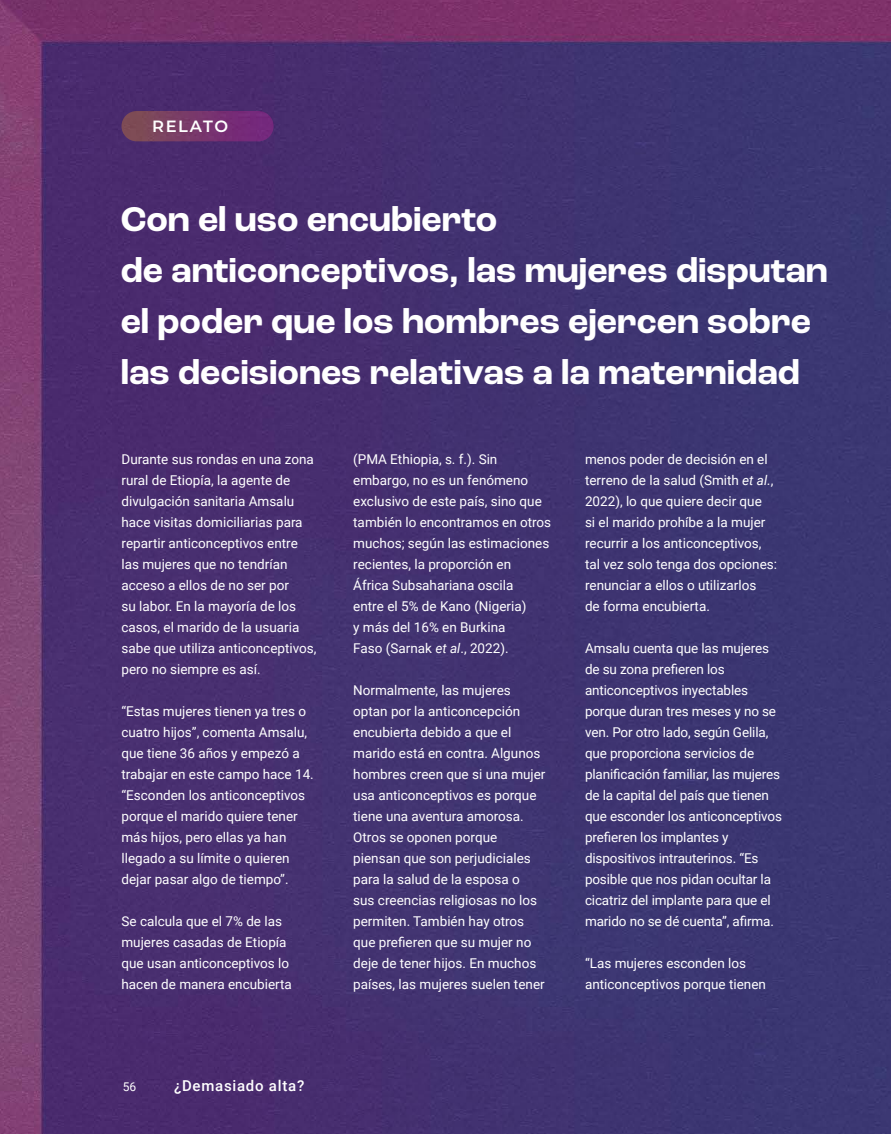
<style>
.page{position:relative;width:891px;height:1134px;background:#fff}
.page>*{position:absolute;margin:0;border:0;box-sizing:border-box;transform-origin:0 0}
.Feature_HEAD{font:700 36px/51px "Roc Grotesk";color:#fff}
.t1{font:600 16.35px "Montserrat";letter-spacing:.1em;color:#fff}
.t2{font:500 15px "Roboto";letter-spacing:.05em;color:#fff}
.Feature_TEXT{font:13.5px/21px "Roboto";color:#fff}
.t3{font:12px "Roboto";color:#fff}
.s1{font-style:italic}
</style>
<div class="page">
<img style="left:0;top:0;width:891px;height:1134px">
<div style="left:122px;top:111px;width:152px;height:30px;background:linear-gradient(to right,#7f4e54,#722381);border-radius:15px"></div>
<p class="t1" style="left:152px;top:114px;width:77px">RELATO</p>
<p class="Feature_HEAD" style="left:121px;top:195px;width:709px">Con el uso encubierto<br>de anticonceptivos, las mujeres disputan el poder que los hombres ejercen sobre las decisiones relativas a la maternidad</p>
<p class="Feature_TEXT" style="left:122px;top:448px;width:196px">Durante sus rondas en una zona rural de Etiopía, la agente de divulgación sanitaria Amsalu hace visitas domiciliarias para repartir anticonceptivos entre las mujeres que no tendrían acceso a ellos de no ser por<br>su labor. En la mayoría de los casos, el marido de la usuaria sabe que utiliza anticonceptivos, pero no siempre es así.</p>
<p class="Feature_TEXT" style="left:122px;top:700px;width:192px">“Estas mujeres tienen ya tres o cuatro hijos”, comenta Amsalu, que tiene 36 años y empezó a trabajar en este campo hace 14. “Esconden los anticonceptivos porque el marido quiere tener más hijos, pero ellas ya han llegado a su límite o quieren dejar pasar algo de tiempo”.</p>
<p class="Feature_TEXT" style="left:122px;top:910px;width:172px">Se calcula que el 7% de las mujeres casadas de Etiopía que usan anticonceptivos lo hacen de manera encubierta</p>
<p class="t3" style="left:123px;top:1078px;width:15px">56</p>
<p class="t2" style="left:174px;top:1075px;width:132px">¿Demasiado alta?</p>
<p class="Feature_TEXT" style="left:353px;top:448px;width:200px">(PMA Ethiopia, s. f.). Sin embargo, no es un fenómeno exclusivo de este país, sino que también lo encontramos en otros muchos; según las estimaciones recientes, la proporción en<br>África Subsahariana oscila<br>entre el 5% de Kano (Nigeria)<br>y más del 16% en Burkina<br>Faso (Sarnak <span class="s1">et al</span>., 2022).</p>
<p class="Feature_TEXT" style="left:353px;top:679px;width:194px">Normalmente, las mujeres optan por la anticoncepción encubierta debido a que el marido está en contra. Algunos hombres creen que si una mujer usa anticonceptivos es porque tiene una aventura amorosa.<br>Otros se oponen porque piensan que son perjudiciales para la salud de la esposa o<br>sus creencias religiosas no los permiten. También hay otros que prefieren que su mujer no deje de tener hijos. En muchos países, las mujeres suelen tener</p>
<p class="Feature_TEXT" style="left:585px;top:448px;width:194px">menos poder de decisión en el terreno de la salud (Smith <span class="s1">et al.</span>,<br>2022), lo que quiere decir que<br>si el marido prohíbe a la mujer recurrir a los anticonceptivos, tal vez solo tenga dos opciones: renunciar a ellos o utilizarlos<br>de forma encubierta.</p>
<p class="Feature_TEXT" style="left:585px;top:637px;width:199px">Amsalu cuenta que las mujeres de su zona prefieren los anticonceptivos inyectables porque duran tres meses y no se ven. Por otro lado, según Gelila, que proporciona servicios de planificación familiar, las mujeres de la capital del país que tienen que esconder los anticonceptivos prefieren los implantes y dispositivos intrauterinos. “Es posible que nos pidan ocultar la cicatriz del implante para que el marido no se dé cuenta”, afirma.</p>
<p class="Feature_TEXT" style="left:585px;top:952px;width:182px">“Las mujeres esconden los anticonceptivos porque tienen</p>
</div>
